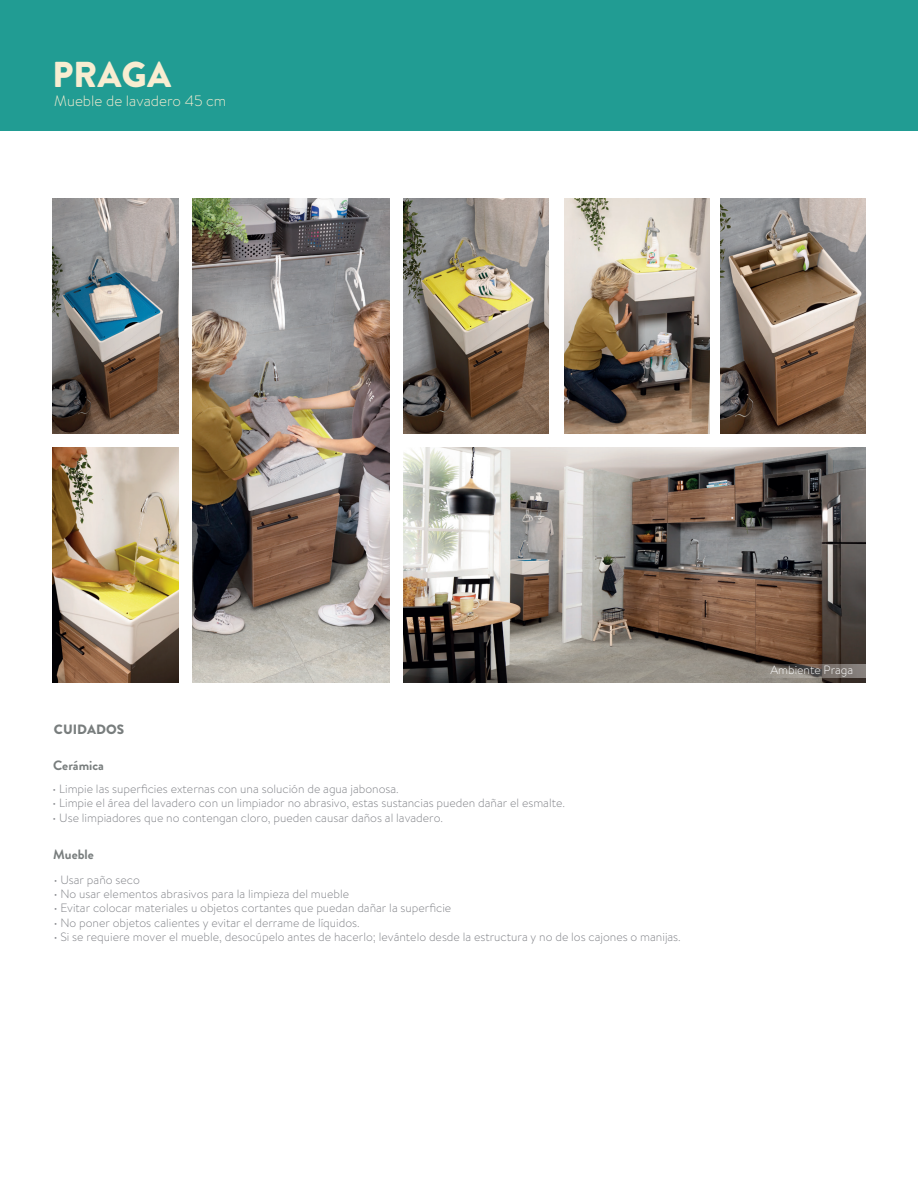
<style>
.page{position:relative;width:918px;height:1188px;background:#fff}
.page>*{position:absolute;margin:0;border:0;box-sizing:border-box;transform-origin:0 0}
.t1{font:900 36px "Brandon Text";color:#f8edd1}
.t2{font:300 15px "Brandon Text";color:#f8edd1}
.t3{font:700 13.5px "Brandon Grotesque";color:#787d7d}
.t4{font:900 13.5px "Brandon Grotesque";color:#787d7d}
.t5{font:300 12px "Brandon Text";color:#7d7f84}
.t6{font:300 12px "Brandon Text";color:#fff}
</style>
<div class="page">
<div style="left:0;top:0;width:918px;height:131px;background:#219c93"></div>
<img style="left:53px;top:198px;width:126px;height:235px">
<img style="left:53px;top:447px;width:126px;height:235px">
<img style="left:404px;top:198px;width:145px;height:235px">
<img style="left:564px;top:198px;width:145px;height:235px">
<img style="left:721px;top:198px;width:145px;height:235px">
<img style="left:192px;top:198px;width:198px;height:484px">
<img style="left:404px;top:447px;width:462px;height:235px">
<svg style="left:743px;top:664px;width:123px;height:13px;background:#7c7670"></svg>
<h1 class="t1" style="left:53px;top:49px;width:120px">PRAGA</h1>
<p class="t2" style="left:54px;top:91px;width:174px">Mueble de lavadero 45 cm</p>
<p class="t4" style="left:54px;top:719px;width:72px">CUIDADOS</p>
<p class="t3" style="left:53px;top:756px;width:52px">Cerámica</p>
<p class="t5" style="left:53px;top:781px;width:348px">• Limpie las superficies externas con una solución de agua jabonosa.</p>
<p class="t5" style="left:53px;top:795px;width:514px">• Limpie el área del lavadero con un limpiador no abrasivo, estas sustancias pueden dañar el esmalte.</p>
<p class="t5" style="left:53px;top:810px;width:392px">• Use limpiadores que no contengan cloro, pueden causar daños al lavadero.</p>
<p class="t3" style="left:53px;top:845px;width:42px">Mueble</p>
<p class="t5" style="left:54px;top:871px;width:88px">• Usar paño seco</p>
<p class="t5" style="left:54px;top:886px;width:297px">• No usar elementos abrasivos para la limpieza del mueble</p>
<p class="t5" style="left:54px;top:900px;width:399px">• Evitar colocar materiales u objetos cortantes que puedan dañar la superficie</p>
<p class="t5" style="left:54px;top:914px;width:308px">• No poner objetos calientes y evitar el derrame de líquidos.</p>
<p class="t5" style="left:54px;top:929px;width:629px">• Si se requiere mover el mueble, desocúpelo antes de hacerlo; levántelo desde la estructura y no de los cajones o manijas.</p>
<p class="t6" style="left:770px;top:662px;width:85px">Ambiente Praga</p>
</div>
